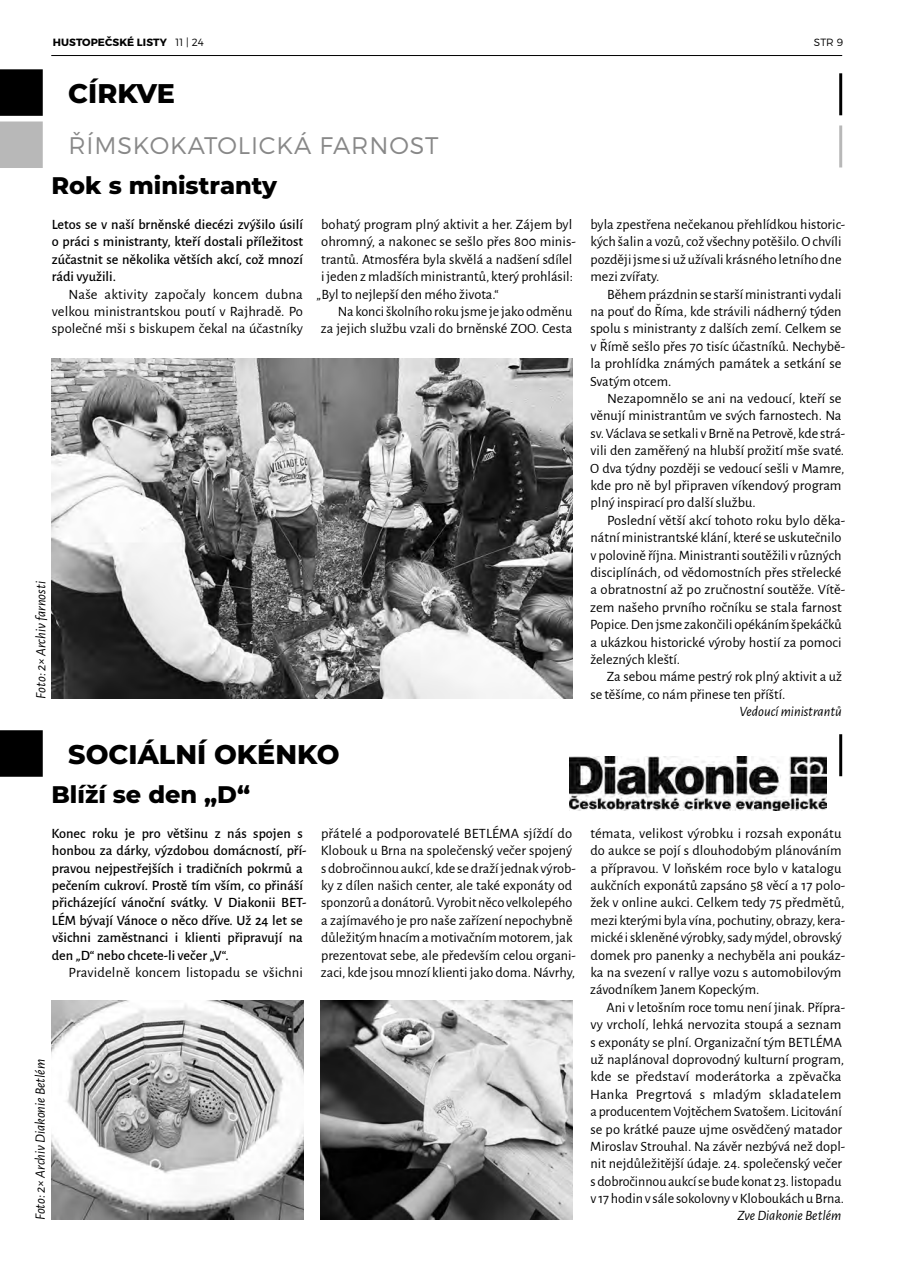
<style>
.page{position:relative;width:902px;height:1272px;background:#fff}
.page>*{position:absolute;margin:0;border:0;box-sizing:border-box;transform-origin:0 0}
.t1{font:800 27px "Montserrat";color:#000}
.t2{font:800 24px "Montserrat";color:#000}
.t3{font:300 24px "Montserrat";letter-spacing:.035em;color:#888}
.t4{font:14.25px/17.4px "Alegreya Sans";color:#000}
.t5{font:500 14.25px/17.4px "Alegreya Sans";color:#000;text-align:justify}
.t6{font:italic 14.25px "Alegreya Sans";color:#000}
.t7{font:700 10.5px "Montserrat";letter-spacing:.01em;color:#000}
.t8{font:300 10.5px "Montserrat";color:#000}
.s1{font-weight:300}
</style>
<div class="page">
<hr style="left:51px;top:55px;width:791px;height:1px;background:#000">
<div style="left:0;top:69px;width:43px;height:47px;background:#000"></div>
<hr style="left:839px;top:73px;width:3px;height:42px;background:#000">
<div style="left:0;top:730px;width:43px;height:47px;background:#000"></div>
<hr style="left:839px;top:734px;width:3px;height:42px;background:#000">
<div style="left:0;top:121px;width:43px;height:47px;background:#b8b8b8"></div>
<hr style="left:839px;top:125px;width:3px;height:42px;background:#b8b8b8">
<img style="left:51px;top:358px;width:522px;height:341px">
<img style="left:570px;top:756px;width:256px;height:54px">
<img style="left:51px;top:1000px;width:253px;height:220px">
<img style="left:321px;top:1000px;width:252px;height:220px">
<p class="t7" style="left:53px;top:36px;width:153px">HUSTOPEČSKÉ LISTY <span class="s1">11 | 24</span></p>
<p class="t8" style="left:814px;top:36px;width:31px">STR 9</p>
<h1 class="t1" style="left:68px;top:78px;width:108px">CÍRKVE</h1>
<h2 class="t3" style="left:68px;top:131px;width:372px">ŘÍMSKOKATOLICKÁ FARNOST</h2>
<h2 class="t2" style="left:52px;top:172px;width:227px">Rok s ministranty</h2>
<p class="t5" style="left:52px;top:216px;width:253px">Letos se v naší brněnské diecézi zvýšilo úsilí o práci s ministranty, kteří dostali příležitost zúčastnit se několika větších akcí, což mnozí rádi využili.</p>
<p class="t4" style="left:52px;top:286px;width:253px;text-align:justify;text-indent:17px">Naše aktivity započaly koncem dubna velkou ministrantskou poutí v Rajhradě. Po společné mši s biskupem čekal na účastníky</p>
<p class="t4" style="left:321px;top:216px;width:253px">bohatý program plný aktivit a her. Zájem byl</p>
<p class="t4" style="left:321px;top:233px;width:256px">ohromný, a nakonec se sešlo přes 800 minis-</p>
<p class="t4" style="left:321px;top:251px;width:253px">trantů. Atmosféra byla skvělá a nadšení sdílel</p>
<p class="t4" style="left:321px;top:268px;width:253px">i jeden z mladších ministrantů, který prohlásil:</p>
<p class="t4" style="left:316px;top:286px;width:184px">„Byl to nejlepší den mého života.“</p>
<p class="t4" style="left:338px;top:303px;width:236px">Na konci školního roku jsme je jako odměnu</p>
<p class="t4" style="left:321px;top:320px;width:253px">za jejich službu vzali do brněnské ZOO. Cesta</p>
<p class="t6" style="left:33px;top:699px;width:119px;rotate:-90deg">Foto: 2× Archiv farnosti</p>
<h1 class="t1" style="left:68px;top:739px;width:273px">SOCIÁLNÍ OKÉNKO</h1>
<p class="t4" style="left:590px;top:216px;width:256px">byla zpestřena nečekanou přehlídkou historic&shy;kých šalin a vozů, což všechny potěšilo. O chvíli později jsme si už užívali krásného letního dne mezi zvířaty.</p>
<p class="t4" style="left:590px;top:286px;width:257px;text-indent:17px">Během prázdnin se starší ministranti vydali na pouť do Říma, kde strávili nádherný týden spolu s ministranty z dalších zemí. Celkem se v Římě sešlo přes 70 tisíc účastníků. Nechybě&shy;la prohlídka známých památek a setkání se Svatým otcem.</p>
<p class="t4" style="left:590px;top:390px;width:257px;text-indent:17px">Nezapomnělo se ani na vedoucí, kteří se věnují ministrantům ve svých farnostech. Na sv. Václava se setkali v Brně na Petrově, kde strá&shy;vili den zaměřený na hlubší prožití mše svaté.<br>O dva týdny později se vedoucí sešli v Mamre, kde pro ně byl připraven víkendový program plný inspirací pro další službu.</p>
<p class="t4" style="left:590px;top:512px;width:257px;text-indent:17px">Poslední větší akcí tohoto roku bylo děka&shy;nátní ministrantské klání, které se uskutečnilo v polovině října. Ministranti soutěžili v různých disciplínách, od vědomostních přes střelecké a obratnostní až po zručnostní soutěže. Vítě&shy;zem našeho prvního ročníku se stala farnost Popice. Den jsme zakončili opékáním špekáčků a ukázkou historické výroby hostií za pomoci železných kleští.</p>
<p class="t4" style="left:590px;top:668px;width:253px;text-indent:16px">Za sebou máme pestrý rok plný aktivit a už se těšíme, co nám přinese ten příští.</p>
<p class="t6" style="left:740px;top:703px;width:104px">Vedoucí ministrantů</p>
<h2 class="t2" style="left:52px;top:781px;width:200px">Blíží se den „D“</h2>
<p class="t5" style="left:52px;top:825px;width:257px;text-align:left">Konec roku je pro většinu z nás spojen s honbou za dárky, výzdobou domácností, pří&shy;pravou nejpestřejších i tradičních pokrmů a pečením cukroví. Prostě tím vším, co přináší přicházející vánoční svátky. V Diakonii BET-LÉM bývají Vánoce o něco dříve. Už 24 let se všichni zaměstnanci i klienti připravují na den „D“ nebo chcete-li večer „V“.</p>
<p class="t4" style="left:69px;top:964px;width:236px">Pravidelně koncem listopadu se všichni</p>
<p class="t6" style="left:32px;top:1220px;width:163px;rotate:-90deg">Foto: 2× Archiv Diakonie Betlém</p>
<p class="t4" style="left:321px;top:825px;width:257px">přátelé a podporovatelé BETLÉMA sjíždí do Klobouk u Brna na společenský večer spojený s dobročinnou aukcí, kde se draží jednak výrob&shy;ky z dílen našich center, ale také exponáty od sponzorů a donátorů. Vyrobit něco velkolepého a zajímavého je pro naše zařízení nepochybně důležitým hnacím a motivačním motorem, jak prezentovat sebe, ale především celou organi&shy;zaci, kde jsou mnozí klienti jako doma. Návrhy,</p>
<p class="t4" style="left:590px;top:825px;width:257px">témata, velikost výrobku i rozsah exponátu do aukce se pojí s dlouhodobým plánováním a přípravou. V loňském roce bylo v katalogu aukčních exponátů zapsáno 58 věcí a 17 polo&shy;žek v online aukci. Celkem tedy 75 předmětů, mezi kterými byla vína, pochutiny, obrazy, kera&shy;mické i skleněné výrobky, sady mýdel, obrovský domek pro panenky a nechyběla ani poukáz&shy;ka na svezení v rallye vozu s automobilovým závodníkem Janem Kopeckým.</p>
<p class="t4" style="left:590px;top:999px;width:257px;text-indent:16px">Ani v letošním roce tomu není jinak. Přípra&shy;vy vrcholí, lehká nervozita stoupá a seznam s exponáty se plní. Organizační tým BETLÉMA už naplánoval doprovodný kulturní program, kde se představí moderátorka a zpěvačka Hanka Pregrtová s mladým skladatelem a producentem Vojtěchem Svatošem. Licitování se po krátké pauze ujme osvědčený matador Miroslav Strouhal. Na závěr nezbývá než dopl&shy;nit nejdůležitější údaje. 24. společenský večer s dobročinnou aukcí se bude konat 23. listopadu v 17 hodin v sále sokolovny v Kloboukách u Brna.</p>
<p class="t6" style="left:737px;top:1207px;width:106px">Zve Diakonie Betlém</p>
</div>
